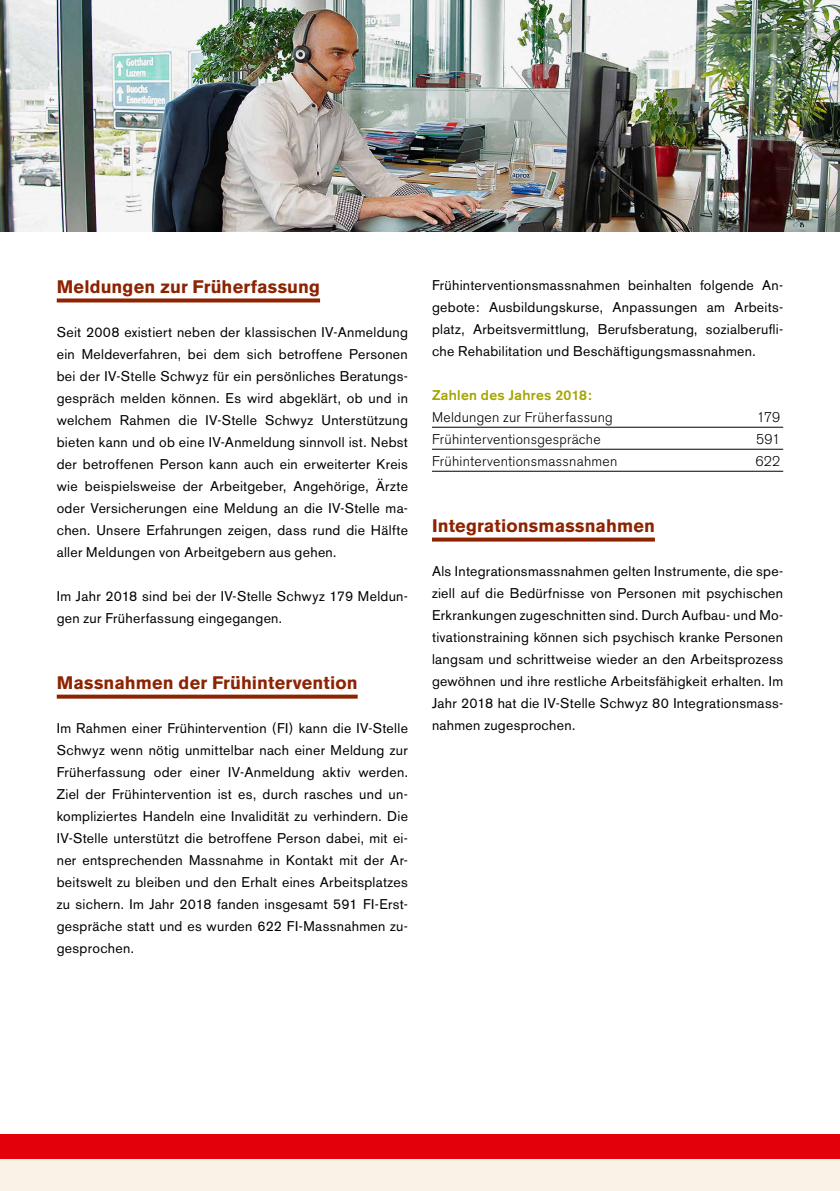
<style>
.page{position:relative;width:840px;height:1191px;background:#fff}
.page>*{position:absolute;margin:0;border:0;box-sizing:border-box;transform-origin:0 0}
.t1{font:700 18px "Akzidenz Grotesk BE";letter-spacing:.01em;color:#8d2300}
.t2{font:14px/22px "Akzidenz Grotesk BE";letter-spacing:.02em;color:#000;text-align:justify}
.t3{font:300 14px "Akzidenz Grotesk BE";letter-spacing:.015em;color:#000}
.t4{font:500 14px "Akzidenz Grotesk BE";letter-spacing:.02em;color:#a4a400}
</style>
<div class="page">
<svg style="left:57px;top:298px;width:263px;height:4px"></svg>
<svg style="left:57px;top:694px;width:300px;height:4px"></svg>
<hr style="left:432px;top:427px;width:350px;height:1px;background:#000">
<hr style="left:432px;top:449px;width:350px;height:1px;background:#000">
<hr style="left:432px;top:471px;width:350px;height:1px;background:#000">
<svg style="left:432px;top:537px;width:222px;height:4px"></svg>
<img style="left:0;top:0;width:839px;height:231px">
<div style="left:0;top:1134px;width:839px;height:57px;background:#f9f3e7"></div>
<div style="left:0;top:1134px;width:839px;height:24px;background:#e3000b"></div>
<p class="t1" style="left:57px;top:276px;width:265px">Meldungen zur Früherfassung</p>
<p class="t2" style="left:57px;top:321px;width:352px">Seit 2008 existiert neben der klassischen IV-Anmeldung ein Meldeverfahren, bei dem sich betroffene Personen bei der IV-Stelle Schwyz für ein persönliches Beratungs&shy;gespräch melden können. Es wird abgeklärt, ob und in welchem Rahmen die IV-Stelle Schwyz Unterstützung bieten kann und ob eine IV-Anmeldung sinnvoll ist. Nebst der betroffenen Person kann auch ein erweiterter Kreis wie beispielsweise der Arbeitgeber, Angehörige, Ärzte oder Versicherungen eine Meldung an die IV-Stelle ma&shy;chen. Unsere Erfahrungen zeigen, dass rund die Hälfte aller Meldungen von Arbeitgebern aus gehen.</p>
<p class="t2" style="left:57px;top:585px;width:352px">Im Jahr 2018 sind bei der IV-Stelle Schwyz 179 Meldun&shy;gen zur Früherfassung eingegangen.</p>
<p class="t1" style="left:57px;top:672px;width:302px">Massnahmen der Frühintervention</p>
<p class="t2" style="left:57px;top:717px;width:352px">Im Rahmen einer Frühintervention (FI) kann die IV-Stelle Schwyz wenn nötig unmittelbar nach einer Meldung zur Früherfassung oder einer IV-Anmeldung aktiv werden.<br>Ziel der Frühintervention ist es, durch rasches und un&shy;kompliziertes Handeln eine Invalidität zu verhindern. Die IV-Stelle unterstützt die betroffene Person dabei, mit ei&shy;ner entsprechenden Massnahme in Kontakt mit der Ar&shy;beitswelt zu bleiben und den Erhalt eines Arbeitsplatzes zu sichern. Im Jahr 2018 fanden insgesamt 591 FI-Erst&shy;gespräche statt und es wurden 622 FI-Massnahmen zu&shy;gesprochen.</p>
<p class="t2" style="left:432px;top:274px;width:352px">Frühinterventionsmassnahmen beinhalten folgende An&shy;gebote: Ausbildungskurse, Anpassungen am Arbeits&shy;platz, Arbeitsvermittlung, Berufsberatung, sozialberufli&shy;che Rehabilitation und Beschäftigungsmassnahmen.</p>
<p class="t4" style="left:432px;top:386px;width:161px">Zahlen des Jahres 2018:</p>
<p class="t3" style="left:432px;top:409px;width:182px">Meldungen zur Früherfassung</p>
<p class="t3" style="left:756px;top:409px;width:25px">179</p>
<p class="t3" style="left:432px;top:431px;width:170px">Frühinterventionsgespräche</p>
<p class="t3" style="left:755px;top:431px;width:26px">591</p>
<p class="t3" style="left:432px;top:453px;width:187px">Frühinterventionsmassnahmen</p>
<p class="t3" style="left:755px;top:453px;width:26px">622</p>
<p class="t1" style="left:432px;top:515px;width:224px">Integrationsmassnahmen</p>
<p class="t2" style="left:432px;top:560px;width:352px">Als Integrationsmassnahmen gelten Instrumente, die spe&shy;ziell auf die Bedürfnisse von Personen mit psychischen Erkrankungen zugeschnitten sind. Durch Aufbau- und Mo&shy;tivationstraining können sich psychisch kranke Personen langsam und schrittweise wieder an den Arbeitsprozess gewöhnen und ihre restliche Arbeitsfähigkeit erhalten. Im Jahr 2018 hat die IV-Stelle Schwyz 80 Integrationsmass&shy;nahmen zugesprochen.</p>
</div>
